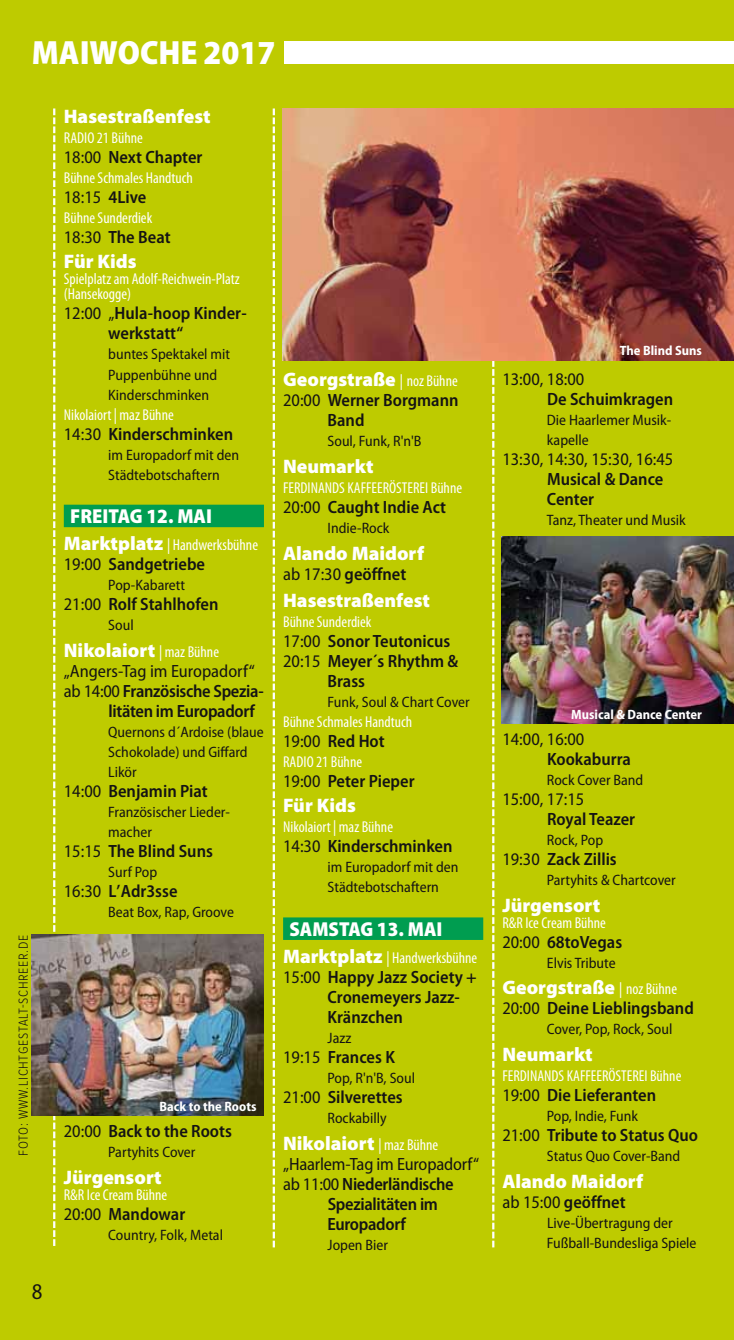
<style>
.page{position:relative;width:734px;height:1340px;background:#fff}
.page>*{position:absolute;margin:0;border:0;box-sizing:border-box;transform-origin:0 0}
.t1{font:900 semi-condensed 33.75px "Myriad Pro";color:#fff}
.t2{font:semi-condensed 22.5px "Myriad Pro";color:#141314}
.t3{font:900 semi-condensed 20.25px "Myriad Pro";color:#fff}
.t4{font:900 19.57px "Myriad Pro";color:#fff}
.t5{font:600 semi-condensed 17.78px/20px "Myriad Pro";color:#141314}
.t6{font:semi-condensed 17.78px/20px "Myriad Pro";color:#141314}
.t7{font:600 semi-condensed 17.78px "Myriad Pro";letter-spacing:-.02em;color:#141314}
.t8{font:condensed 15.75px/15.8px "Myriad Pro";color:#fff}
.t9{font:semi-condensed 15.08px/20px "Myriad Pro";color:#141314}
.t10{font:700 semi-condensed 13.5px "Myriad Pro";color:#fff}
.t11{font:300 13.5px "Proxima Nova Cond";letter-spacing:.05em;color:#141314}
.s1{font-weight:400}
.s2{font-weight:600}
.s3{font-weight:900;font-stretch:normal;font-size:19.57px}
.s4{font-weight:400;font-stretch:condensed;font-size:15.75px}
</style>
<div class="page">
<div style="left:0;top:0;width:733px;height:1339px;background:#becb00"></div>
<div style="left:284px;top:41px;width:449px;height:23px;background:#fff"></div>
<svg style="left:273px;top:108px;width:2px;height:1139px"></svg>
<svg style="left:492px;top:360px;width:2px;height:887px"></svg>
<svg style="left:53px;top:108px;width:2px;height:1137px"></svg>
<div style="left:64px;top:504px;width:200px;height:23px;background:#009d50"></div>
<div style="left:283px;top:917px;width:200px;height:23px;background:#009d50"></div>
<img style="left:32px;top:934px;width:232px;height:181px">
<img style="left:501px;top:536px;width:232px;height:187px">
<img style="left:283px;top:108px;width:450px;height:252px">
<p class="t1" style="left:32px;top:32px;width:245px">MAIWOCHE 2017</p>
<p class="t11" style="left:19px;top:1155px;width:223px;rotate:-90deg">FOTO: WWW.LICHTGESTALT-SCHREER.DE</p>
<p class="t2" style="left:32px;top:1283px;width:12px">8</p>
<p class="t4" style="left:64px;top:109px;width:148px">Hasestraßenfest</p>
<p class="t8" style="left:64px;top:131px;width:80px">RADIO 21 Bühne</p>
<p class="t5" style="left:64px;top:149px;width:140px"><span class="s1">18:00</span> Next Chapter</p>
<p class="t8" style="left:64px;top:171px;width:131px">Bühne Schmales Handtuch</p>
<p class="t6" style="left:64px;top:189px;width:84px">18:15 <span class="s2">4Live</span></p>
<p class="t8" style="left:64px;top:211px;width:90px">Bühne Sunderdiek</p>
<p class="t5" style="left:64px;top:229px;width:108px"><span class="s1">18:30</span> The Beat</p>
<p class="t4" style="left:64px;top:254px;width:74px">Für Kids</p>
<p class="t8" style="left:64px;top:272px;width:177px">Spielplatz am Adolf-Reichwein-Platz (Hansekogge)</p>
<p class="t5" style="left:108px;top:305px;width:140px;text-indent:-44px"><span class="s1">12:00 „</span>Hula-hoop Kinder&shy;werkstatt“</p>
<p class="t9" style="left:108px;top:346px;width:123px">buntes Spektakel mit<br>Puppenbühne und<br>Kinderschminken</p>
<p class="t8" style="left:64px;top:408px;width:111px">Nikolaiort | maz Bühne</p>
<p class="t5" style="left:64px;top:425px;width:171px"><span class="s1">14:30</span> Kinderschminken</p>
<p class="t9" style="left:108px;top:446px;width:132px">im Europadorf mit den<br>Städtebotschaftern</p>
<p class="t3" style="left:70px;top:504px;width:143px">FREITAG 12. MAI</p>
<p class="t8" style="left:64px;top:538px;width:196px"><span class="s3">Marktplatz</span> | Handwerksbühne</p>
<p class="t5" style="left:64px;top:555px;width:143px"><span class="s1">19:00</span> Sandgetriebe</p>
<p class="t9" style="left:108px;top:576px;width:78px">Pop-Kabarett</p>
<p class="t5" style="left:64px;top:595px;width:156px"><span class="s1">21:00</span> Rolf Stahlhofen</p>
<p class="t9" style="left:108px;top:616px;width:27px">Soul</p>
<p class="t4" style="left:64px;top:642px;width:157px">Nikolaiort <span class="s4">| maz Bühne</span></p>
<p class="t6" style="left:64px;top:662px;width:192px">„Angers-Tag im Europadorf“</p>
<p class="t7" style="left:64px;top:684px;width:201px"><span class="s1">ab 14:00</span> Französische Spezia-</p>
<p class="t7" style="left:108px;top:704px;width:148px">litäten im Europadorf</p>
<p class="t9" style="left:108px;top:723px;width:157px">Quernons d´Ardoise (blaue<br>Schokolade) und Giffard<br>Likör</p>
<p class="t5" style="left:64px;top:782px;width:145px"><span class="s1">14:00</span> Benjamin Piat</p>
<p class="t9" style="left:108px;top:803px;width:123px">Französischer Lieder - macher</p>
<p class="t5" style="left:64px;top:842px;width:151px"><span class="s1">15:15</span> The Blind Suns</p>
<p class="t9" style="left:108px;top:863px;width:50px">Surf Pop</p>
<p class="t5" style="left:64px;top:882px;width:115px"><span class="s1">16:30</span> L’Adr3sse</p>
<p class="t9" style="left:108px;top:903px;width:127px">Beat Box, Rap, Groove</p>
<p class="t10" style="left:159px;top:1097px;width:99px">Back to the Roots</p>
<p class="t5" style="left:64px;top:1122px;width:169px"><span class="s1">20:00</span> Back to the Roots</p>
<p class="t9" style="left:108px;top:1143px;width:89px">Partyhits Cover</p>
<p class="t4" style="left:64px;top:1170px;width:99px">Jürgensort</p>
<p class="t8" style="left:64px;top:1187px;width:105px">R&amp;R Ice Cream Bühne</p>
<p class="t5" style="left:64px;top:1205px;width:123px"><span class="s1">20:00</span> Mandowar</p>
<p class="t9" style="left:108px;top:1225px;width:116px">Country, Folk, Metal</p>
<p class="t4" style="left:283px;top:372px;width:176px">Georgstraße <span class="s4">| noz Bühne</span></p>
<p class="t5" style="left:327px;top:391px;width:132px;text-indent:-44px"><span class="s1">20:00</span> Werner Borgmann<br>Band</p>
<p class="t9" style="left:327px;top:432px;width:95px">Soul, Funk, R'n'B</p>
<p class="t4" style="left:283px;top:459px;width:92px">Neumarkt</p>
<p class="t8" style="left:283px;top:481px;width:180px">FERDINANDS KAFFEERÖSTEREI Bühne</p>
<p class="t5" style="left:283px;top:499px;width:164px"><span class="s1">20:00</span> Caught Indie Act</p>
<p class="t9" style="left:327px;top:519px;width:63px">Indie-Rock</p>
<p class="t4" style="left:283px;top:546px;width:142px">Alando Maidorf</p>
<p class="t5" style="left:283px;top:565px;width:125px"><span class="s1">ab 17:30</span> geöffnet</p>
<p class="t4" style="left:283px;top:592px;width:148px">Hasestraßenfest</p>
<p class="t8" style="left:283px;top:615px;width:90px">Bühne Sunderdiek</p>
<p class="t5" style="left:283px;top:632px;width:169px"><span class="s1">17:00</span> Sonor Teutonicus</p>
<p class="t5" style="left:283px;top:652px;width:177px"><span class="s1">20:15</span> Meyer´s Rhythm &amp;</p>
<p class="t5" style="left:327px;top:672px;width:39px">Brass</p>
<p class="t9" style="left:327px;top:693px;width:143px">Funk, Soul &amp; Chart Cover</p>
<p class="t8" style="left:283px;top:715px;width:131px">Bühne Schmales Handtuch</p>
<p class="t5" style="left:283px;top:732px;width:103px"><span class="s1">19:00</span> Red Hot</p>
<p class="t8" style="left:283px;top:755px;width:80px">RADIO 21 Bühne</p>
<p class="t5" style="left:283px;top:773px;width:133px"><span class="s1">19:00</span> Peter Pieper</p>
<p class="t4" style="left:283px;top:798px;width:74px">Für Kids</p>
<p class="t8" style="left:283px;top:820px;width:111px">Nikolaiort | maz Bühne</p>
<p class="t5" style="left:283px;top:837px;width:171px"><span class="s1">14:30</span> Kinderschminken</p>
<p class="t9" style="left:327px;top:858px;width:132px">im Europadorf mit den<br>Städtebotschaftern</p>
<p class="t3" style="left:289px;top:917px;width:154px">SAMSTAG 13. MAI</p>
<p class="t8" style="left:283px;top:951px;width:196px"><span class="s3">Marktplatz</span> | Handwerksbühne</p>
<p class="t5" style="left:327px;top:968px;width:151px;text-indent:-44px"><span class="s1">15:00</span> Happy Jazz Society +<br>Cronemeyers Jazz-<br>Kränzchen</p>
<p class="t9" style="left:327px;top:1029px;width:25px">Jazz</p>
<p class="t5" style="left:283px;top:1048px;width:113px"><span class="s1">19:15</span> Frances K</p>
<p class="t9" style="left:327px;top:1069px;width:89px">Pop, R'n'B, Soul</p>
<p class="t5" style="left:283px;top:1088px;width:121px"><span class="s1">21:00</span> Silverettes</p>
<p class="t9" style="left:327px;top:1109px;width:60px">Rockabilly</p>
<p class="t4" style="left:283px;top:1135px;width:157px">Nikolaiort <span class="s4">| maz Bühne</span></p>
<p class="t6" style="left:283px;top:1155px;width:197px">„Haarlem-Tag im Europadorf“</p>
<p class="t5" style="left:283px;top:1175px;width:172px"><span class="s1">ab 11:00</span> Niederländische</p>
<p class="t7" style="left:328px;top:1197px;width:112px">Spezialitäten im</p>
<p class="t5" style="left:327px;top:1215px;width:80px">Europadorf</p>
<p class="t9" style="left:327px;top:1236px;width:62px">Jopen Bier</p>
<p class="t10" style="left:619px;top:342px;width:84px">The Blind Suns</p>
<p class="t5" style="left:547px;top:370px;width:127px;text-indent:-45px"><span class="s1">13:00, 18:00<br></span>De Schuimkragen</p>
<p class="t9" style="left:546px;top:411px;width:126px">Die Haarlemer Musik - kapelle</p>
<p class="t6" style="left:546px;top:450px;width:128px;text-indent:-44px">13:30, 14:30, 15:30, 16:45<br><span class="s2">Musical &amp; Dance<br>Center</span></p>
<p class="t9" style="left:546px;top:511px;width:140px">Tanz, Theater und Musik</p>
<p class="t10" style="left:571px;top:706px;width:132px">Musical &amp; Dance Center</p>
<p class="t6" style="left:547px;top:730px;width:85px;text-indent:-45px">14:00, 16:00<br><span class="s2">Kookaburra</span></p>
<p class="t9" style="left:546px;top:771px;width:98px">Rock Cover Band</p>
<p class="t6" style="left:547px;top:791px;width:90px;text-indent:-45px">15:00, 17:15<br><span class="s2">Royal Teazer</span></p>
<p class="t9" style="left:546px;top:831px;width:58px">Rock, Pop</p>
<p class="t5" style="left:502px;top:851px;width:116px"><span class="s1">19:30</span> Zack Zillis</p>
<p class="t9" style="left:546px;top:871px;width:130px">Partyhits &amp; Chartcover</p>
<p class="t4" style="left:502px;top:898px;width:99px">Jürgensort</p>
<p class="t8" style="left:502px;top:916px;width:105px">R&amp;R Ice Cream Bühne</p>
<p class="t5" style="left:502px;top:933px;width:121px"><span class="s1">20:00</span> 68toVegas</p>
<p class="t9" style="left:546px;top:954px;width:70px">Elvis Tribute</p>
<p class="t4" style="left:502px;top:980px;width:176px">Georgstraße <span class="s4">| noz Bühne</span></p>
<p class="t5" style="left:502px;top:999px;width:193px"><span class="s1">20:00</span> Deine Lieblingsband</p>
<p class="t9" style="left:546px;top:1020px;width:127px">Cover, Pop, Rock, Soul</p>
<p class="t4" style="left:502px;top:1047px;width:92px">Neumarkt</p>
<p class="t8" style="left:502px;top:1069px;width:180px">FERDINANDS KAFFEERÖSTEREI Bühne</p>
<p class="t5" style="left:502px;top:1086px;width:155px"><span class="s1">19:00</span> Die Lieferanten</p>
<p class="t9" style="left:546px;top:1107px;width:93px">Pop, Indie, Funk</p>
<p class="t5" style="left:502px;top:1126px;width:197px"><span class="s1">21:00</span> Tribute to Status Quo</p>
<p class="t9" style="left:546px;top:1147px;width:135px">Status Quo Cover-Band</p>
<p class="t4" style="left:502px;top:1173px;width:142px">Alando Maidorf</p>
<p class="t5" style="left:502px;top:1193px;width:125px"><span class="s1">ab 15:00</span> geöffnet</p>
<p class="t9" style="left:546px;top:1214px;width:151px">Live-Übertragung der<br>Fußball-Bundesliga Spiele</p>
</div>
